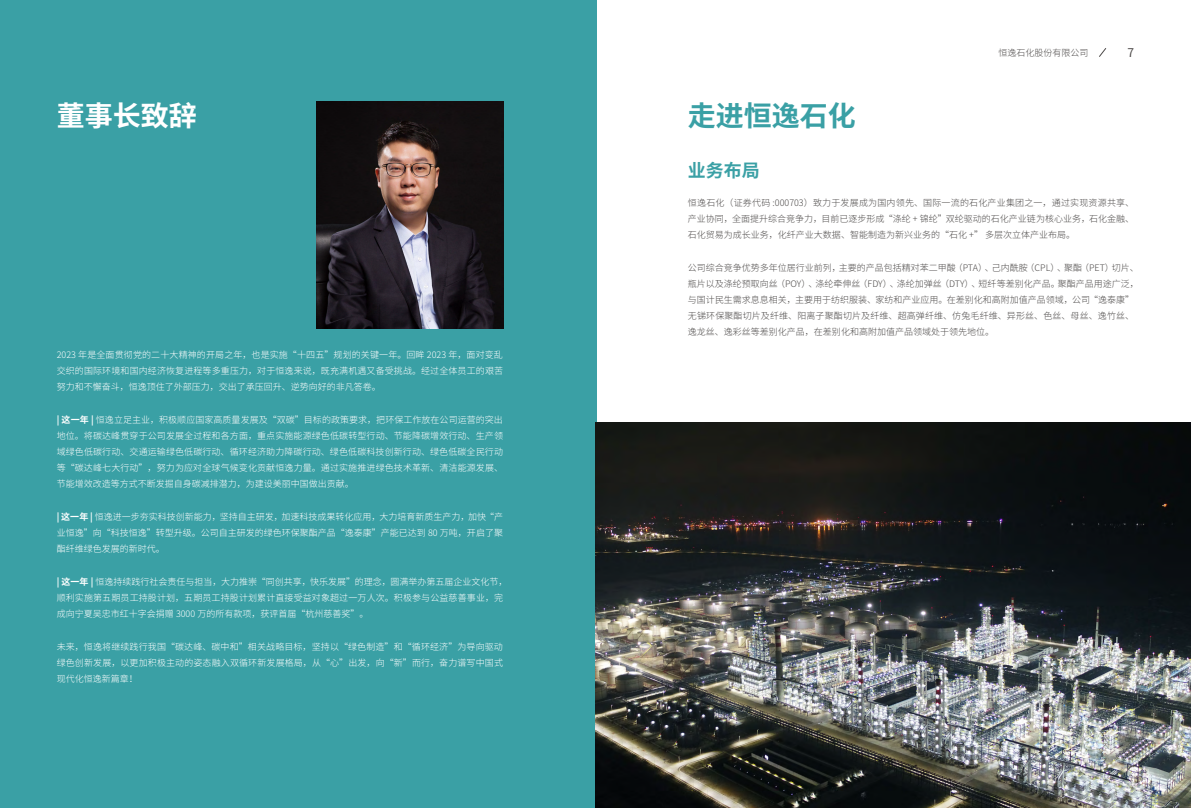
<style>
.page{position:relative;width:1191px;height:808px;background:#fff}
.page>*{position:absolute;margin:0;border:0;box-sizing:border-box;transform-origin:0 0}
.t1{font:700 28px "Source Han Sans CN";color:#3aa0a5}
.t2{font:700 28px "Source Han Sans CN";color:#fff}
.t3{font:700 18px "Source Han Sans CN";color:#3aa0a5}
.t4{font:12px "Source Han Sans CN";color:#4c4948}
.t5{font:300 9px/16px "Source Han Sans CN";color:#fff;text-align:justify}
.t6{font:300 9px/16px "Source Han Sans CN";color:#4c4948;text-align:justify}
.s1{font-weight:700}
</style>
<div class="page">
<svg style="left:1099px;top:48px;width:7px;height:9px"></svg>
<div style="left:0;top:0;width:597px;height:808px;background:#3aa0a5"></div>
<img style="left:317px;top:102px;width:186px;height:226px">
<img style="left:595px;top:422px;width:596px;height:386px">
<h1 class="t2" style="left:57px;top:102px;width:141px">董事长致辞</h1>
<p class="t5" style="left:57px;top:347px;width:448px">2023 年是全面贯彻党的二十大精神的开局之年，也是实施“十四五”规划的关键一年。回眸 2023 年，面对变乱交织的国际环境和国内经济恢复进程等多重压力，对于恒逸来说，既充满机遇又备受挑战。经过全体员工的艰苦努力和不懈奋斗，恒逸顶住了外部压力，交出了承压回升、逆势向好的非凡答卷。</p>
<p class="t5" style="left:57px;top:412px;width:448px"><span class="s1">| 这一年 |</span> 恒逸立足主业，积极顺应国家高质量发展及“双碳”目标的政策要求，把环保工作放在公司运营的突出地位。将碳达峰贯穿于公司发展全过程和各方面，重点实施能源绿色低碳转型行动、节能降碳增效行动、生产领域绿色低碳行动、交通运输绿色低碳行动、循环经济助力降碳行动、绿色低碳科技创新行动、绿色低碳全民行动等“碳达峰七大行动”，努力为应对全球气候变化贡献恒逸力量。通过实施推进绿色技术革新、清洁能源发展、节能增效改造等方式不断发掘自身碳减排潜力，为建设美丽中国做出贡献。</p>
<p class="t5" style="left:57px;top:509px;width:448px"><span class="s1">| 这一年 |</span> 恒逸进一步夯实科技创新能力，坚持自主研发，加速科技成果转化应用，大力培育新质生产力，加快“产业恒逸”向“科技恒逸”转型升级。公司自主研发的绿色环保聚酯产品“逸泰康”产能已达到 80 万吨，开启了聚酯纤维绿色发展的新时代。</p>
<p class="t5" style="left:57px;top:574px;width:452px;text-align:left"><span class="s1">| 这一年 |</span> 恒逸持续践行社会责任与担当，大力推崇“同创共享，快乐发展”的理念，圆满举办第五届企业文化节，顺利实施第五期员工持股计划，五期员工持股计划累计直接受益对象超过一万人次。积极参与公益慈善事业，完成向宁夏吴忠市红十字会捐赠 3000 万的所有款项，获评首届“杭州慈善奖”。</p>
<p class="t5" style="left:57px;top:639px;width:448px">未来，恒逸将继续践行我国“碳达峰、碳中和”相关战略目标，坚持以“绿色制造”和“循环经济”为导向驱动绿色创新发展，以更加积极主动的姿态融入双循环新发展格局，从“心”出发，向“新”而行，奋力谱写中国式现代化恒逸新篇章！</p>
<h1 class="t1" style="left:688px;top:102px;width:169px">走进恒逸石化</h1>
<h2 class="t3" style="left:688px;top:161px;width:73px">业务布局</h2>
<p class="t6" style="left:998px;top:45px;width:91px">恒逸石化股份有限公司</p>
<h3 class="t4" style="left:1127px;top:46px;width:8px">7</h3>
<p class="t6" style="left:688px;top:195px;width:448px">恒逸石化（证券代码 :000703）致力于发展成为国内领先、国际一流的石化产业集团之一，通过实现资源共享、产业协同，全面提升综合竞争力，目前已逐步形成“涤纶 + 锦纶”双纶驱动的石化产业链为核心业务，石化金融、石化贸易为成长业务，化纤产业大数据、智能制造为新兴业务的“石化 +” 多层次立体产业布局。</p>
<p class="t6" style="left:688px;top:260px;width:452px;text-align:left">公司综合竞争优势多年位居行业前列，主要的产品包括精对苯二甲酸（PTA）、己内酰胺（CPL）、聚酯（PET）切片、瓶片以及涤纶预取向丝（POY）、涤纶牵伸丝（FDY）、涤纶加弹丝（DTY）、短纤等差别化产品。聚酯产品用途广泛，与国计民生需求息息相关，主要用于纺织服装、家纺和产业应用。在差别化和高附加值产品领域，公司“逸泰康”无锑环保聚酯切片及纤维、阳离子聚酯切片及纤维、超高弹纤维、仿兔毛纤维、异形丝、色丝、母丝、逸竹丝、逸龙丝、逸彩丝等差别化产品，在差别化和高附加值产品领域处于领先地位。</p>
</div>
